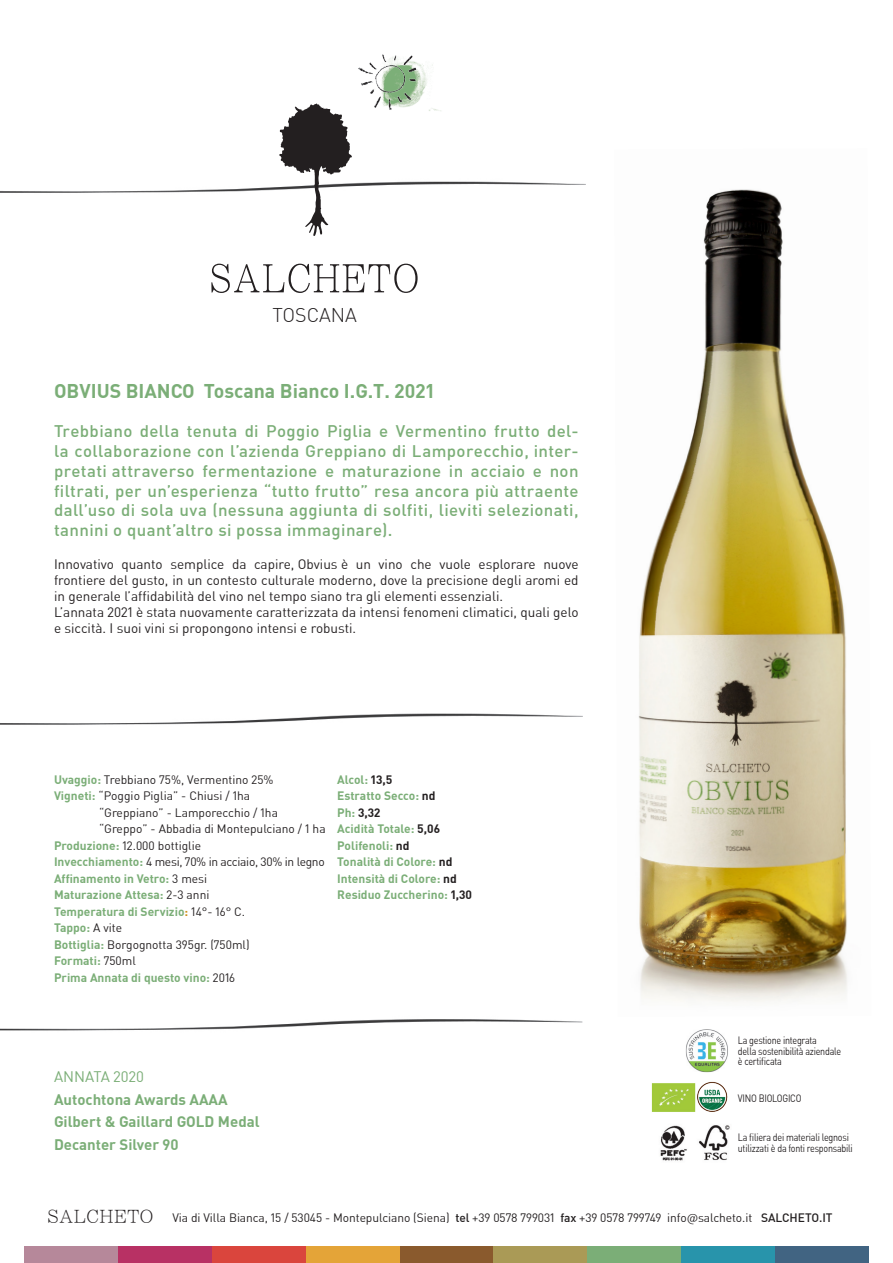
<style>
.page{position:relative;width:893px;height:1263px;background:#fff}
.page>*{position:absolute;margin:0;border:0;box-sizing:border-box;transform-origin:0 0}
.t1{font:700 19.5px "NGCDIN On Air";color:#7bae77}
.t2{font:300 19.5px "NGCDIN On Air";color:#231f20}
.t3{font:18.75px "Li Song Pro";letter-spacing:.06em;color:#231f20}
.t4{font:500 16.5px/19.8px "NGCDIN On Air";letter-spacing:.02em;color:#7bae77;text-align:justify}
.t5{font:700 15px "NGCDIN On Air";color:#7bae77}
.t6{font:15px "NGCDIN On Air";color:#7bae77}
.t7{font:13.5px/16.2px "NGCDIN On Air";color:#231f20;text-align:justify}
.t8{font:12px "NGCDIN On Air";color:#231f20}
.t9{font:700 12px "NGCDIN On Air";color:#7bae77}
.t10{font:12px "NGCDIN On Air";letter-spacing:-.025em;color:#231f20}
.t11{font:700 12px "NGCDIN On Air";color:#231f20}
.t12{font:10.5px/10.5px "NGCDIN On Air";letter-spacing:-.025em;color:#231f20;scale:.85 1}
.s1{font-weight:700;color:#7bae77}
.s2{font-weight:400;color:#231f20}
.s3{color:#ce8e16}
.s4{color:#231f20}
.s5{color:#7bae77}
.s6{font-weight:500}
</style>
<div class="page">
<img style="left:0;top:1019px;width:583px;height:12px">
<img style="left:0;top:713px;width:583px;height:12px">
<img style="left:638px;top:189px;width:209px;height:813px">
<img style="left:651px;top:1081px;width:77px;height:31px">
<img style="left:685px;top:1029px;width:43px;height:44px">
<img style="left:660px;top:1125px;width:70px;height:36px">
<img style="left:358px;top:54px;width:83px;height:57px">
<img style="left:0;top:181px;width:727px;height:38px">
<svg style="left:279px;top:103px;width:73px;height:133px"></svg>
<svg style="left:211px;top:264px;width:207px;height:29px"></svg>
<div style="left:24px;top:1246px;width:94px;height:17px;background:#b6889a"></div>
<div style="left:118px;top:1246px;width:94px;height:17px;background:#b83164"></div>
<div style="left:212px;top:1246px;width:94px;height:17px;background:#da453d"></div>
<div style="left:306px;top:1246px;width:94px;height:17px;background:#e4a438"></div>
<div style="left:400px;top:1246px;width:93px;height:17px;background:#8a5a2d"></div>
<div style="left:493px;top:1246px;width:94px;height:17px;background:#aa9a56"></div>
<div style="left:587px;top:1246px;width:94px;height:17px;background:#7bae77"></div>
<div style="left:681px;top:1246px;width:94px;height:17px;background:#2894ab"></div>
<div style="left:775px;top:1246px;width:94px;height:17px;background:#416482"></div>
<p class="t2" style="left:272px;top:304px;width:86px">TOSCANA</p>
<p class="t1" style="left:54px;top:380px;width:382px">OBVIUS BIANCO Toscana Bianco I.G.T. 2021</p>
<p class="t4" style="left:54px;top:422px;width:526px">Trebbiano della tenuta di Poggio Piglia e Vermentino frutto del&shy;la collaborazione con l’azienda Greppiano di Lamporecchio, inter&shy;pretati attraverso fermentazione e maturazione in acciaio e non filtrati, per un’esperienza “tutto frutto” resa ancora più attraente dall’uso di sola uva (nessuna aggiunta di solfiti, lieviti selezionati, tannini o quant’altro si possa immaginare).</p>
<p class="t7" style="left:54px;top:556px;width:526px">Innovativo quanto semplice da capire, Obvius è un vino che vuole esplorare nuove frontiere del gusto, in un contesto culturale moderno, dove la precisione degli aromi ed in generale l’affidabilità del vino nel tempo siano tra gli elementi essenziali.</p>
<p class="t7" style="left:54px;top:605px;width:526px">L’annata 2021 è stata nuovamente caratterizzata da intensi fenomeni climatici, quali gelo e siccità. I suoi vini si propongono intensi e robusti.</p>
<p class="t8" style="left:54px;top:773px;width:221px"><span class="s1">Uvaggio:</span> Trebbiano 75%, Vermentino 25%</p>
<p class="t8" style="left:54px;top:789px;width:198px"><span class="s1">Vigneti:</span> “Poggio Piglia” - Chiusi / 1ha</p>
<p class="t8" style="left:99px;top:806px;width:180px">“Greppiano” - Lamporecchio / 1ha</p>
<p class="t8" style="left:99px;top:822px;width:228px">“Greppo” - Abbadia di Montepulciano / 1 ha</p>
<p class="t8" style="left:54px;top:839px;width:149px"><span class="s1">Produzione:</span> 12.000 bottiglie</p>
<p class="t10" style="left:54px;top:855px;width:272px"><span class="s1">Invecchiamento:</span> 4 mesi, 70% in acciaio, 30% in legno</p>
<p class="t9" style="left:54px;top:872px;width:155px">Affinamento in Vetro: <span class="s2">3 mesi</span></p>
<p class="t9" style="left:54px;top:888px;width:157px">Maturazione Attesa: <span class="s2">2-3 anni</span></p>
<p class="t9" style="left:54px;top:905px;width:193px">Temperatura di Servizio<span class="s3">:</span> <span class="s2">14°- 16° C.</span></p>
<p class="t9" style="left:54px;top:921px;width:70px">Tappo: <span class="s2">A vite</span></p>
<p class="t8" style="left:54px;top:938px;width:197px"><span class="s1">Bottiglia:</span> Borgognotta 395gr. (750ml)</p>
<p class="t9" style="left:54px;top:954px;width:84px">Formati: <span class="s2">750ml</span></p>
<p class="t9" style="left:54px;top:971px;width:183px">Prima Annata di questo vino: <span class="s2">2016</span></p>
<p class="t9" style="left:337px;top:773px;width:57px">Alcol: <span class="s4">13,5</span></p>
<p class="t9" style="left:337px;top:789px;width:100px">Estratto Secco: <span class="s4">nd</span></p>
<p class="t11" style="left:337px;top:806px;width:45px"><span class="s5">Ph:</span> 3,32</p>
<p class="t9" style="left:337px;top:822px;width:104px">Acidità Totale: <span class="s4">5,06</span></p>
<p class="t9" style="left:337px;top:839px;width:74px">Polifenoli: <span class="s4">nd</span></p>
<p class="t9" style="left:337px;top:855px;width:117px">Tonalità di Colore: <span class="s4">nd</span></p>
<p class="t9" style="left:337px;top:872px;width:121px">Intensità di Colore: <span class="s4">nd</span></p>
<p class="t9" style="left:337px;top:888px;width:136px">Residuo Zuccherino: <span class="s4">1,30</span></p>
<p class="t6" style="left:54px;top:1069px;width:91px">ANNATA 2020</p>
<p class="t5" style="left:54px;top:1091px;width:175px">Autochtona Awards AAAA</p>
<p class="t5" style="left:54px;top:1113px;width:207px">Gilbert &amp; Gaillard GOLD Medal</p>
<p class="t5" style="left:54px;top:1136px;width:126px">Decanter Silver 90</p>
<p class="t12" style="left:738px;top:1035px;width:95px">La gestione integrata</p>
<p class="t12" style="left:738px;top:1046px;width:123px">della sostenibilità aziendale</p>
<p class="t12" style="left:738px;top:1056px;width:53px">è certificata</p>
<p class="t12" style="left:738px;top:1093px;width:76px">VINO BIOLOGICO</p>
<p class="t12" style="left:738px;top:1132px;width:137px">La filiera dei materiali legnosi utilizzati è da fonti responsabili</p>
<p class="t3" style="left:48px;top:1207px;width:107px">SALCHETO</p>
<p class="t8" style="left:172px;top:1211px;width:662px">Via di Villa Bianca, 15 / 53045 - Montepulciano (Siena) <span class="s6">tel</span> +39 0578 799031 <span class="s6">fax</span> +39 0578 799749 info@salcheto.it <span class="s6">SALCHETO.IT</span></p>
</div>
